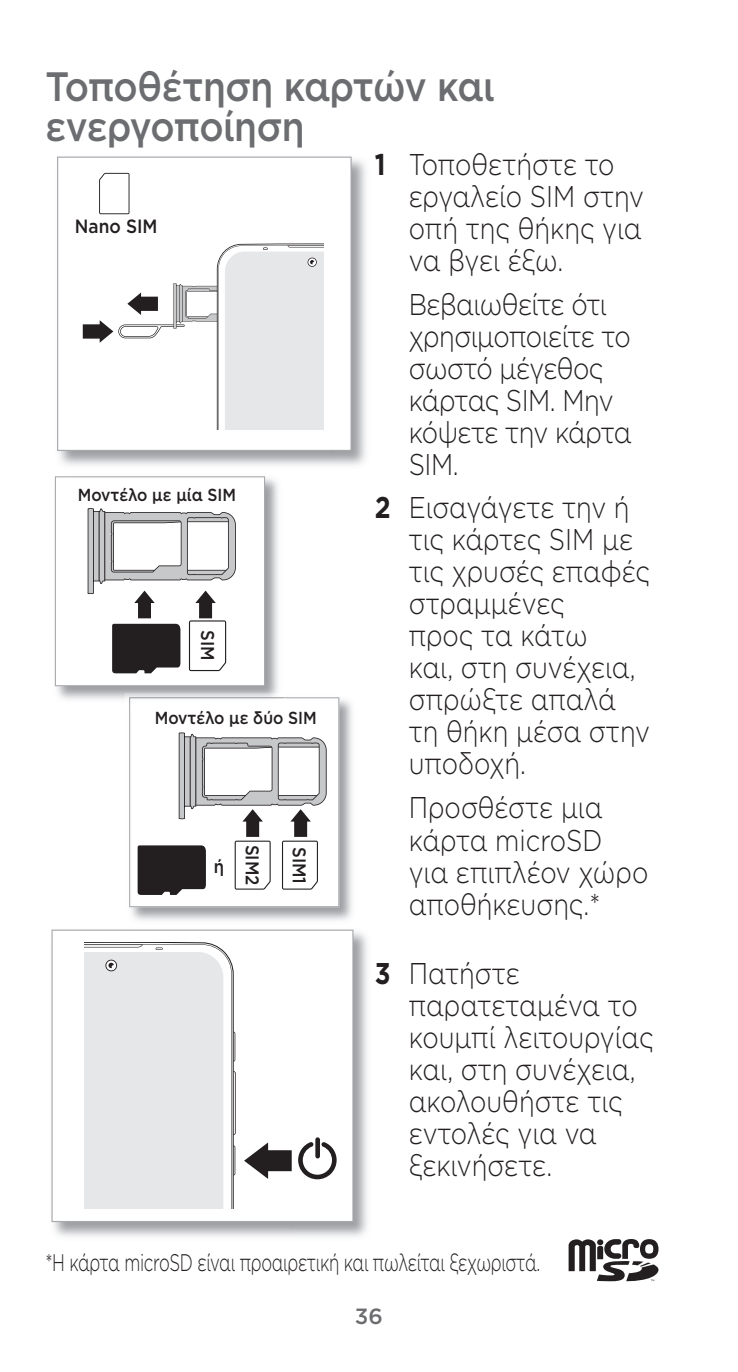
<style>
.page{position:relative;width:738px;height:1372px;background:#fff}
.page>*{position:absolute;margin:0;border:0;box-sizing:border-box;transform-origin:0 0}
.t1{font:500 40.8px/40px "Gotham";letter-spacing:-.015em;color:#6c6d70;scale:.9 1}
.t2{font:300 30px/32px "Gotham";letter-spacing:-.005em;color:#231f20;scale:.85 1}
.t3{font:300 24px "Gotham";letter-spacing:-.02em;color:#231f20;scale:.7 1}
.t4{font:500 22px "Gotham";color:#6c6d70}
.t5{font:500 19.2px "Gotham";color:#231f20;scale:.9 1}
.t6{font:500 18.4px "Gotham";color:#231f20;scale:.9 1}
.t7{font:500 17.6px "Gotham";color:#231f20;scale:.9 1}
.s1{font-weight:700}
</style>
<div class="page">
<img style="left:57px;top:156px;width:309px;height:309px">
<svg style="left:57px;top:157px;width:294px;height:294px"></svg>
<svg style="left:83px;top:243px;width:240px;height:187px"></svg>
<svg style="left:99px;top:173px;width:30px;height:41px"></svg>
<img style="left:129px;top:697px;width:223px;height:223px">
<svg style="left:129px;top:697px;width:210px;height:210px"></svg>
<img style="left:54px;top:476px;width:224px;height:223px">
<img style="left:125px;top:693px;width:153px;height:6px">
<img style="left:129px;top:697px;width:155px;height:8px">
<svg style="left:55px;top:476px;width:210px;height:210px"></svg>
<svg style="left:88px;top:508px;width:148px;height:165px"></svg>
<svg style="left:137px;top:732px;width:189px;height:163px"></svg>
<img style="left:51px;top:929px;width:316px;height:308px">
<svg style="left:51px;top:930px;width:302px;height:292px"></svg>
<svg style="left:84px;top:942px;width:252px;height:266px"></svg>
<svg style="left:568px;top:1239px;width:90px;height:42px"></svg>
<h1 class="t1" style="left:45px;top:66px;width:500px">Τοποθέτηση καρτών και ενεργοποίηση</h1>
<p class="t5" style="left:75px;top:214px;width:93px">Nano SIM</p>
<p class="t7" style="left:78px;top:483px;width:177px">Μοντέλο με μία SIM</p>
<p class="t6" style="left:219px;top:630px;width:35px;rotate:90deg">SIM</p>
<p class="t7" style="left:155px;top:707px;width:181px">Μοντέλο με δύο SIM</p>
<p class="t6" style="left:214px;top:854px;width:13px">ή</p>
<p class="t6" style="left:264px;top:845px;width:47px;rotate:90deg">SIM2</p>
<p class="t6" style="left:311px;top:847px;width:43px;rotate:90deg">SIM1</p>
<p class="t2" style="left:408px;top:147px;width:278px;text-indent:-34px"><span class="s1">1</span> Τοποθετήστε το εργαλείο SIM στην οπή της θήκης για να βγει έξω.</p>
<p class="t2" style="left:408px;top:287px;width:264px">Βεβαιωθείτε ότι χρησιμοποιείτε το σωστό μέγεθος κάρτας SIM. Μην κόψετε την κάρτα<br>SIM.</p>
<p class="t2" style="left:408px;top:491px;width:285px;text-indent:-34px"><span class="s1">2</span> Εισαγάγετε την ή τις κάρτες SIM με τις χρυσές επαφές στραμμένες<br>προς τα κάτω<br>και, στη συνέχεια, σπρώξτε απαλά τη θήκη μέσα στην υποδοχή.</p>
<p class="t2" style="left:408px;top:791px;width:283px">Προσθέστε μια κάρτα microSD για επιπλέον χώρο αποθήκευσης.*</p>
<p class="t2" style="left:408px;top:956px;width:289px;text-indent:-34px"><span class="s1">3</span> Πατήστε παρατεταμένα το κουμπί λειτουργίας και, στη συνέχεια, ακολουθήστε τις εντολές για να ξεκινήσετε.</p>
<p class="t3" style="left:45px;top:1248px;width:708px">*Η κάρτα microSD είναι προαιρετική και πωλείται ξεχωριστά.</p>
<p class="t4" style="left:354px;top:1302px;width:30px">36</p>
</div>
